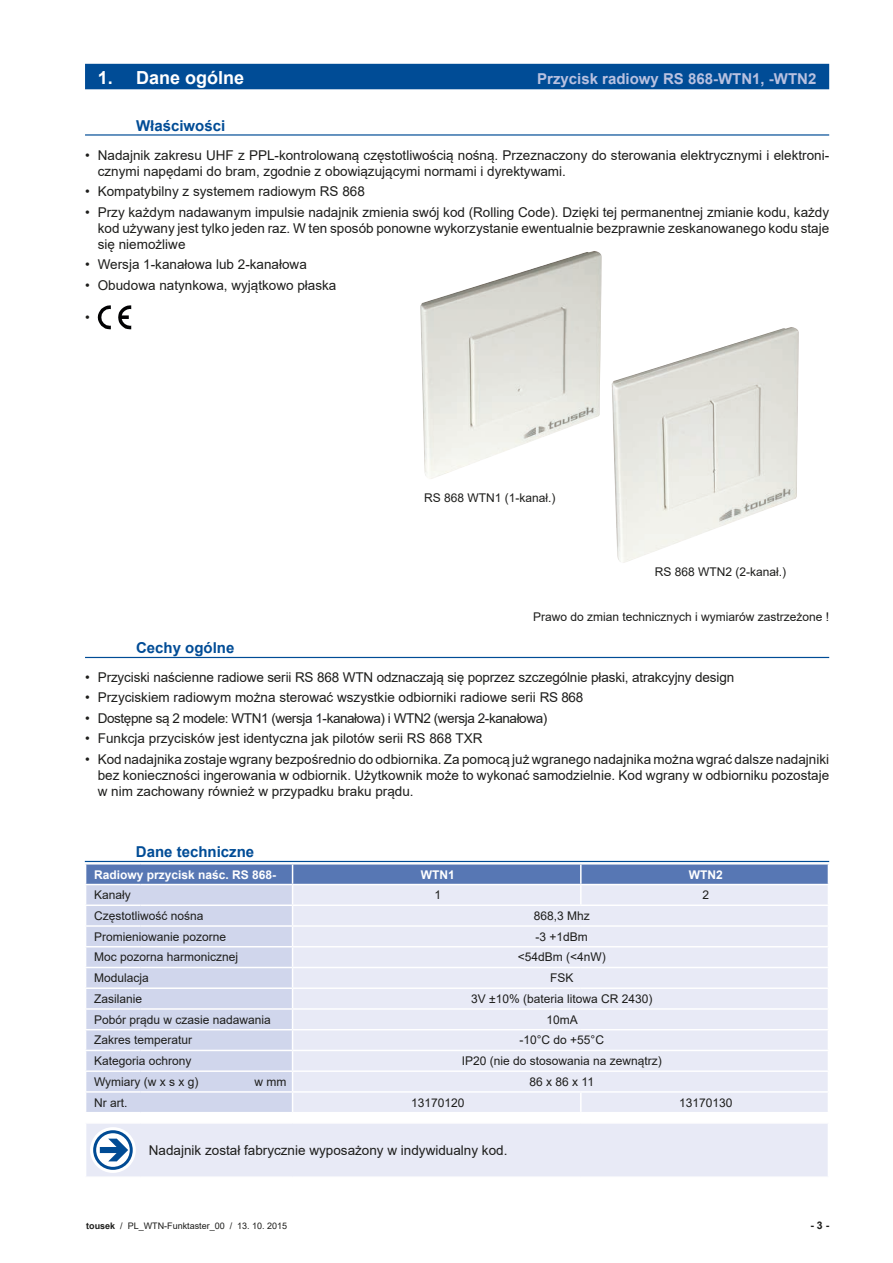
<style>
.page{position:relative;width:893px;height:1263px;background:#fff}
.page>*{position:absolute;margin:0;border:0;box-sizing:border-box;transform-origin:0 0}
.t1{font:700 18px "Arial";color:#fff}
.t2{font:700 15px "Arial";color:#004c96}
.t3{font:700 15px "Arial";color:#b9c1e0}
.t4{font:13.5px/16.2px "Arial";color:#1d1d1b;text-align:justify}
.t5{font:13.5px "Arial";letter-spacing:-.03em;color:#1d1d1b}
.t6{font:12px "Arial";color:#1d1d1b}
.t7{font:700 12px "Arial";color:#fff}
.t8{font:700 10.5px "Arial";color:#1d1d1b}
.t9{font:9px "Arial";color:#1d1d1b}
.s1{font-weight:700}
</style>
<div class="page">
<hr style="left:85px;top:861px;width:744px;height:1px;background:#004c96">
<div style="left:86px;top:1124px;width:742px;height:52px;background:#e8eaf6"></div>
<svg style="left:85px;top:864px;width:744px;height:248px;background:#d8ddef"></svg>
<svg style="left:92px;top:1129px;width:42px;height:42px"></svg>
<div style="left:90px;top:1127px;width:46px;height:46px;border:3px solid #fff;border-radius:50%"></div>
<div style="left:93px;top:1130px;width:40px;height:40px;border:3px solid #004b94;border-radius:50%"></div>
<svg style="left:100px;top:1138px;width:28px;height:23px"></svg>
<hr style="left:85px;top:134px;width:744px;height:2px;background:#004c96">
<svg style="left:98px;top:305px;width:13px;height:24px"></svg>
<svg style="left:118px;top:305px;width:13px;height:24px"></svg>
<img style="left:420px;top:251px;width:182px;height:228px">
<img style="left:612px;top:327px;width:187px;height:236px">
<hr style="left:85px;top:657px;width:744px;height:1px;background:#004c96">
<div style="left:85px;top:64px;width:744px;height:25px;background:#004c96"></div>
<h1 class="t1" style="left:98px;top:65px;width:148px">1. Dane ogólne</h1>
<p class="t3" style="left:537px;top:68px;width:281px">Przycisk radiowy RS 868-WTN1, -WTN2</p>
<p class="t2" style="left:136px;top:115px;width:91px">Właściwości</p>
<p class="t4" style="left:98px;top:147px;width:733px;text-indent:-13px">• Nadajnik zakresu UHF z PPL-kontrolowaną częstotliwością nośną. Przeznaczony do sterowania elektrycznymi i elektroni&shy;cznymi napędami do bram, zgodnie z obowiązującymi normami i dyrektywami.</p>
<p class="t4" style="left:85px;top:183px;width:281px">• Kompatybilny z systemem radiowym RS 868</p>
<p class="t4" style="left:98px;top:204px;width:733px;text-indent:-13px">• Przy każdym nadawanym impulsie nadajnik zmienia swój kod (Rolling Code). Dzięki tej permanentnej zmianie kodu, każdy kod używany jest tylko jeden raz. W ten sposób ponowne wykorzystanie ewentualnie bezprawnie zeskanowanego kodu staje się niemożliwe</p>
<p class="t4" style="left:85px;top:257px;width:223px">• Wersja 1-kanałowa lub 2-kanałowa</p>
<p class="t4" style="left:85px;top:277px;width:253px">• Obudowa natynkowa, wyjątkowo płaska</p>
<p class="t4" style="left:85px;top:309px;width:6px">•</p>
<p class="t6" style="left:424px;top:490px;width:133px">RS 868 WTN1 (1-kanał.)</p>
<p class="t6" style="left:655px;top:563px;width:133px">RS 868 WTN2 (2-kanał.)</p>
<p class="t6" style="left:533px;top:609px;width:298px">Prawo do zmian technicznych i wymiarów zastrzeżone !</p>
<p class="t2" style="left:136px;top:637px;width:100px">Cechy ogólne</p>
<p class="t4" style="left:85px;top:669px;width:651px">• Przyciski naścienne radiowe serii RS 868 WTN odznaczają się poprzez szczególnie płaski, atrakcyjny design</p>
<p class="t4" style="left:85px;top:689px;width:500px">• Przyciskiem radiowym można sterować wszystkie odbiorniki radiowe serii RS 868</p>
<p class="t5" style="left:85px;top:709px;width:464px">• Dostępne są 2 modele: WTN1 (wersja 1-kanałowa) i WTN2 (wersja 2-kanałowa)</p>
<p class="t4" style="left:85px;top:730px;width:399px">• Funkcja przycisków jest identyczna jak pilotów serii RS 868 TXR</p>
<p class="t4" style="left:98px;top:751px;width:733px;text-indent:-13px">• Kod nadajnika zostaje wgrany bezpośrednio do odbiornika. Za pomocą już wgranego nadajnika można wgrać dalsze nadajniki bez konieczności ingerowania w odbiornik. Użytkownik może to wykonać samodzielnie. Kod wgrany w odbiorniku pozostaje w nim zachowany również w przypadku braku prądu.</p>
<p class="t2" style="left:136px;top:841px;width:120px">Dane techniczne</p>
<p class="t7" style="left:94px;top:866px;width:184px">Radiowy przycisk naśc. RS 868-</p>
<p class="t7" style="left:421px;top:866px;width:35px">WTN1</p>
<p class="t7" style="left:689px;top:866px;width:35px">WTN2</p>
<p class="t6" style="left:94px;top:887px;width:38px">Kanały</p>
<p class="t6" style="left:435px;top:887px;width:8px">1</p>
<p class="t6" style="left:702px;top:887px;width:8px">2</p>
<p class="t6" style="left:94px;top:907px;width:111px">Częstotliwość nośna</p>
<p class="t6" style="left:534px;top:907px;width:58px">868,3 Mhz</p>
<p class="t6" style="left:94px;top:928px;width:134px">Promieniowanie pozorne</p>
<p class="t6" style="left:536px;top:928px;width:54px">-3 +1dBm</p>
<p class="t6" style="left:94px;top:949px;width:146px">Moc pozorna harmonicznej</p>
<p class="t6" style="left:518px;top:949px;width:90px">&lt;54dBm (&lt;4nW)</p>
<p class="t6" style="left:94px;top:970px;width:56px">Modulacja</p>
<p class="t6" style="left:550px;top:970px;width:25px">FSK</p>
<p class="t6" style="left:94px;top:990px;width:50px">Zasilanie</p>
<p class="t6" style="left:471px;top:990px;width:183px">3V ±10% (bateria litowa CR 2430)</p>
<p class="t6" style="left:94px;top:1011px;width:178px">Pobór prądu w czasie nadawania</p>
<p class="t6" style="left:546px;top:1011px;width:33px">10mA</p>
<p class="t6" style="left:94px;top:1032px;width:100px">Zakres temperatur</p>
<p class="t6" style="left:519px;top:1032px;width:86px">-10°C do +55°C</p>
<p class="t6" style="left:94px;top:1053px;width:99px">Kategoria ochrony</p>
<p class="t6" style="left:462px;top:1053px;width:202px">IP20 (nie do stosowania na zewnątrz)</p>
<p class="t6" style="left:94px;top:1073px;width:106px">Wymiary (w x s x g)</p>
<p class="t6" style="left:255px;top:1073px;width:33px">w mm</p>
<p class="t6" style="left:529px;top:1073px;width:66px">86 x 86 x 11</p>
<p class="t6" style="left:94px;top:1094px;width:35px">Nr art.</p>
<p class="t6" style="left:411px;top:1094px;width:55px">13170120</p>
<p class="t6" style="left:679px;top:1094px;width:55px">13170130</p>
<p class="t4" style="left:149px;top:1142px;width:360px">Nadajnik został fabrycznie wyposażony w indywidualny kod.</p>
<p class="t9" style="left:86px;top:1219px;width:203px"><span class="s1">tousek</span> / PL_WTN-Funktaster_00 / 13. 10. 2015</p>
<p class="t8" style="left:810px;top:1218px;width:20px">-3-</p>
</div>
